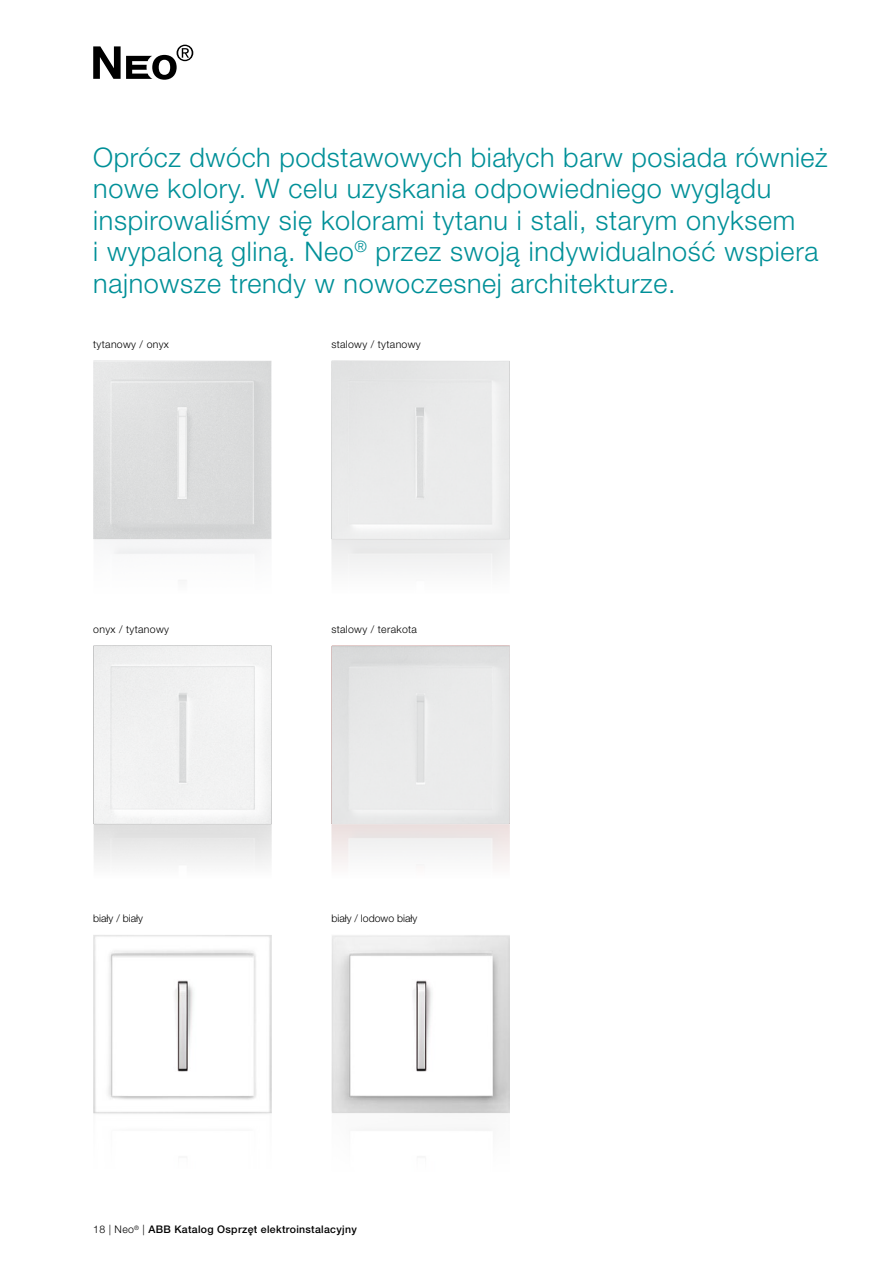
<style>
.page{position:relative;width:893px;height:1263px;background:#fff}
.page>*{position:absolute;margin:0;border:0;box-sizing:border-box;transform-origin:0 0}
.t1{font:300 27px/31.5px "Helvetica Neue CE";letter-spacing:.025em;color:#009098}
.t2{font:300 10.5px "Helvetica Neue CE";letter-spacing:.03em;color:#000}
.t3{font:500 10.5px "Helvetica Neue CE";letter-spacing:.03em;color:#000}
.t4{font:300 10.5px "Helvetica Neue CE";color:#000}
.s1{font-weight:300}
</style>
<div class="page">
<img style="left:331px;top:361px;width:179px;height:178px">
<img style="left:93px;top:361px;width:179px;height:178px">
<img style="left:93px;top:645px;width:179px;height:179px">
<img style="left:331px;top:645px;width:179px;height:179px">
<svg style="left:93px;top:45px;width:100px;height:35px"></svg>
<svg style="left:331px;top:935px;width:179px;height:178px"></svg>
<p class="t1" style="left:93px;top:142px;width:736px">Oprócz dwóch podstawowych białych barw posiada również nowe kolory. W celu uzyskania odpowiedniego wyglądu inspirowaliśmy się kolorami tytanu i stali, starym onyksem<br>i wypaloną gliną. Neo<sup>®</sup> przez swoją indywidualność wspiera najnowsze trendy w nowoczesnej architekturze.</p>
<p class="t2" style="left:93px;top:338px;width:77px">tytanowy / onyx</p>
<p class="t2" style="left:331px;top:338px;width:91px">stalowy / tytanowy</p>
<p class="t2" style="left:93px;top:623px;width:77px">onyx / tytanowy</p>
<p class="t2" style="left:331px;top:623px;width:87px">stalowy / terakota</p>
<p class="t4" style="left:93px;top:912px;width:51px">biały / biały</p>
<p class="t4" style="left:331px;top:912px;width:87px">biały / lodowo biały</p>
<p class="t3" style="left:93px;top:1223px;width:265px"><span class="s1">18 | Neo</span><sup>®</sup> <span class="s1">|</span> ABB Katalog Osprzęt elektroinstalacyjny</p>
</div>
